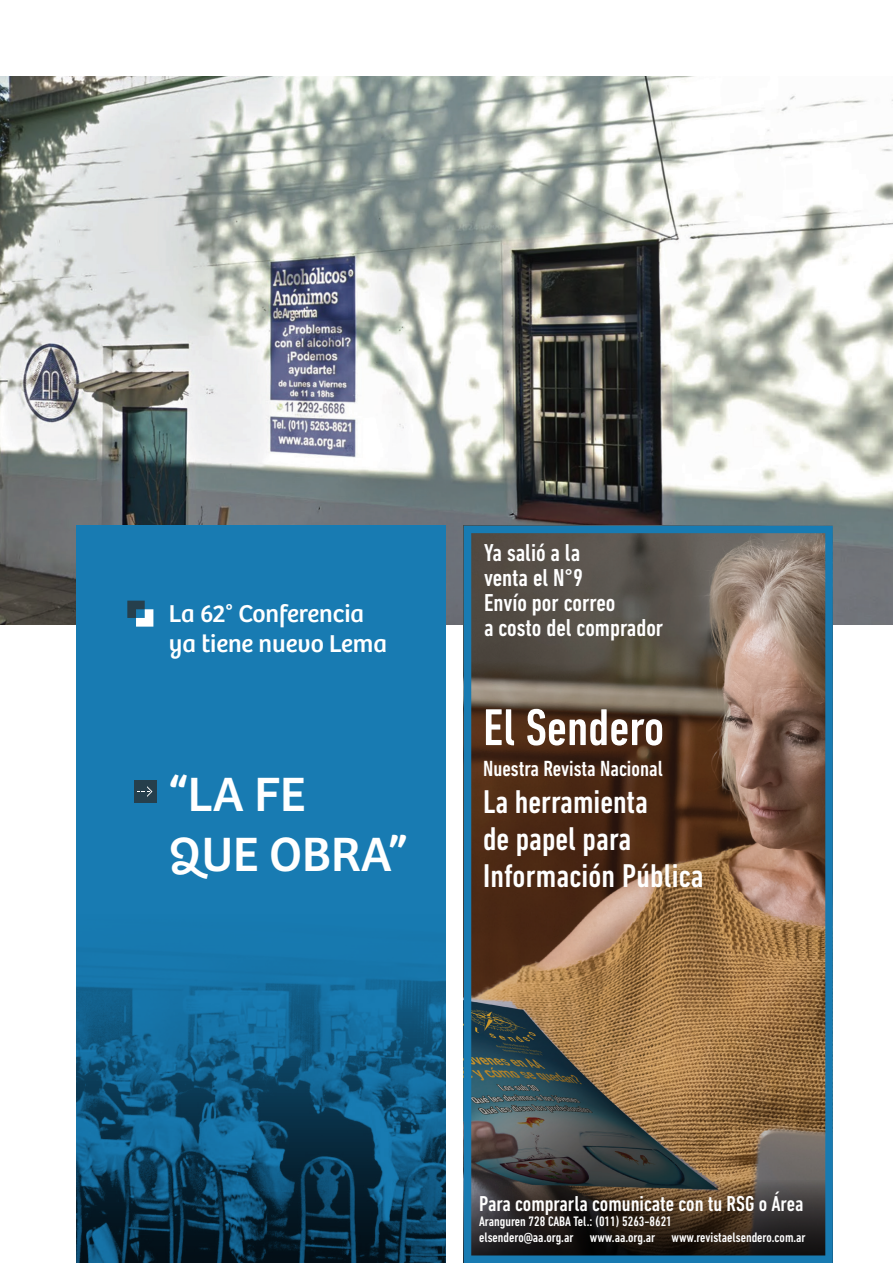
<style>
.page{position:relative;width:893px;height:1263px;background:#fff}
.page>*{position:absolute;margin:0;border:0;box-sizing:border-box;transform-origin:0 0}
.t1{font:500 condensed 52.65px "DIN Next LT Pro";color:#fff}
.t2{font:49.95px/59.8px "Bree";color:#fff}
.t3{font:500 condensed 33.45px/36.9px "DIN Next LT Pro";color:#fff}
.t4{font:25.35px/30.3px "Bree";color:#fff}
.t5{font:500 condensed 24.9px/25px "DIN Next LT Pro";color:#fff}
.t6{font:500 condensed 22.35px "DIN Next LT Pro";color:#fff}
.t7{font:500 condensed 21.9px "DIN Next LT Pro";color:#fff}
.t8{font:500 condensed 13.95px/15.5px "DIN Next LT Pro";color:#fff}
</style>
<div class="page">
<img style="left:0;top:77px;width:893px;height:548px">
<svg style="left:76px;top:526px;width:370px;height:737px"></svg>
<img style="left:464px;top:526px;width:369px;height:737px">
<div style="left:134px;top:780px;width:22px;height:23px;background:#263f4c"></div>
<svg style="left:137px;top:786px;width:15px;height:11px"></svg>
<svg style="left:127px;top:601px;width:26px;height:26px"></svg>
<h3 class="t4" style="left:169px;top:598px;width:220px">La 62° Conferencia ya tiene nuevo Lema</h3>
<h2 class="t2" style="left:169px;top:764px;width:239px">“LA FE<br>QUE OBRA”</h2>
<h3 class="t5" style="left:484px;top:540px;width:181px">Ya salió a la<br>venta el N°9<br>Envío por correo<br>a costo del comprador</h3>
<h1 class="t1" style="left:483px;top:697px;width:183px">El Sendero</h1>
<h3 class="t6" style="left:483px;top:756px;width:181px">Nuestra Revista Nacional</h3>
<h3 class="t3" style="left:483px;top:783px;width:222px">La herramienta<br>de papel para<br>Información Pública</h3>
<h3 class="t7" style="left:479px;top:1191px;width:326px">Para comprarla comunicate con tu RSG o Área</h3>
<p class="t8" style="left:479px;top:1214px;width:328px">Aranguren 728 CABA Tel.: (011) 5263-8621<br>elsendero@aa.org.ar www.aa.org.ar www.revistaelsendero.com.ar</p>
</div>
